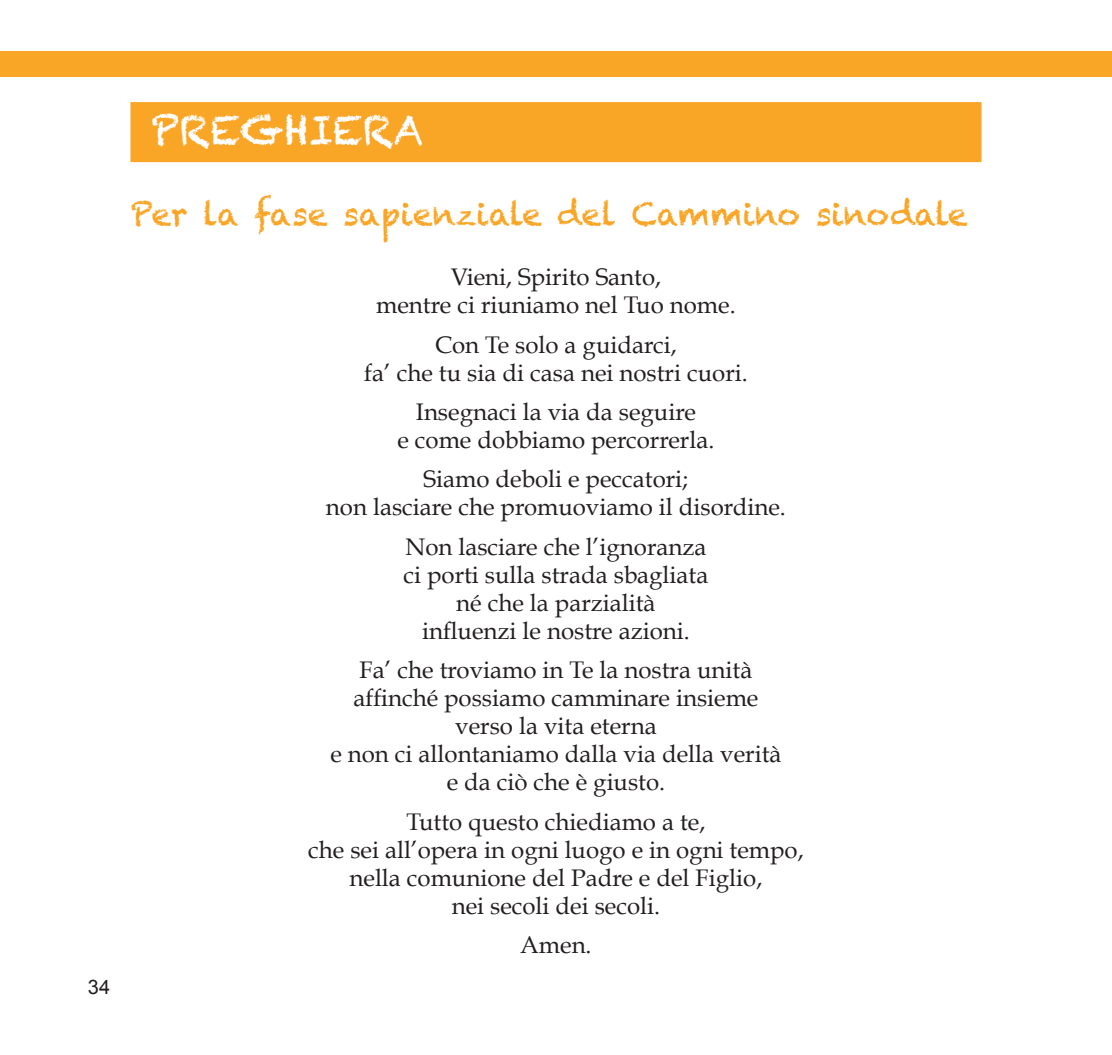
<style>
.page{position:relative;width:1112px;height:1055px;background:#fff}
.page>*{position:absolute;margin:0;border:0;box-sizing:border-box;transform-origin:0 0}
.t1{font:40px "Chalkduster";color:#fff}
.t2{font:32px "Chalkduster";color:#f9a526}
.t3{font:24px/28px "Book Antiqua";color:#231f20;text-align:center}
.t4{font:20px "Arial";color:#231f20}
</style>
<div class="page">
<div style="left:130px;top:102px;width:851px;height:60px;background:#f9a526"></div>
<div style="left:0;top:51px;width:1111px;height:25px;background:#f9a526"></div>
<p class="t4" style="left:88px;top:974px;width:24px">34</p>
<h1 class="t1" style="left:151px;top:107px;width:274px">PREGHIERA</h1>
<h2 class="t2" style="left:130px;top:195px;width:838px">Per la fase sapienziale del Cammino sinodale</h2>
<p class="t3" style="left:376px;top:263px;width:361px">Vieni, Spirito Santo,<br>mentre ci riuniamo nel Tuo nome.</p>
<p class="t3" style="left:364px;top:330px;width:385px">Con Te solo a guidarci,<br>fa’ che tu sia di casa nei nostri cuori.</p>
<p class="t3" style="left:397px;top:398px;width:318px">Insegnaci la via da seguire<br>e come dobbiamo percorrerla.</p>
<p class="t3" style="left:326px;top:465px;width:461px">Siamo deboli e peccatori;<br>non lasciare che promuoviamo il disordine.</p>
<p class="t3" style="left:403px;top:532px;width:306px">Non lasciare che l’ignoranza ci porti sulla strada sbagliata né che la parzialità<br>influenzi le nostre azioni.</p>
<p class="t3" style="left:330px;top:656px;width:452px">Fa’ che troviamo in Te la nostra unità affinché possiamo camminare insieme verso la vita eterna<br>e non ci allontaniamo dalla via della verità e da ciò che è giusto.</p>
<p class="t3" style="left:308px;top:807px;width:497px">Tutto questo chiediamo a te,<br>che sei all’opera in ogni luogo e in ogni tempo, nella comunione del Padre e del Figlio,<br>nei secoli dei secoli.</p>
<p class="t3" style="left:520px;top:930px;width:73px">Amen.</p>
</div>
